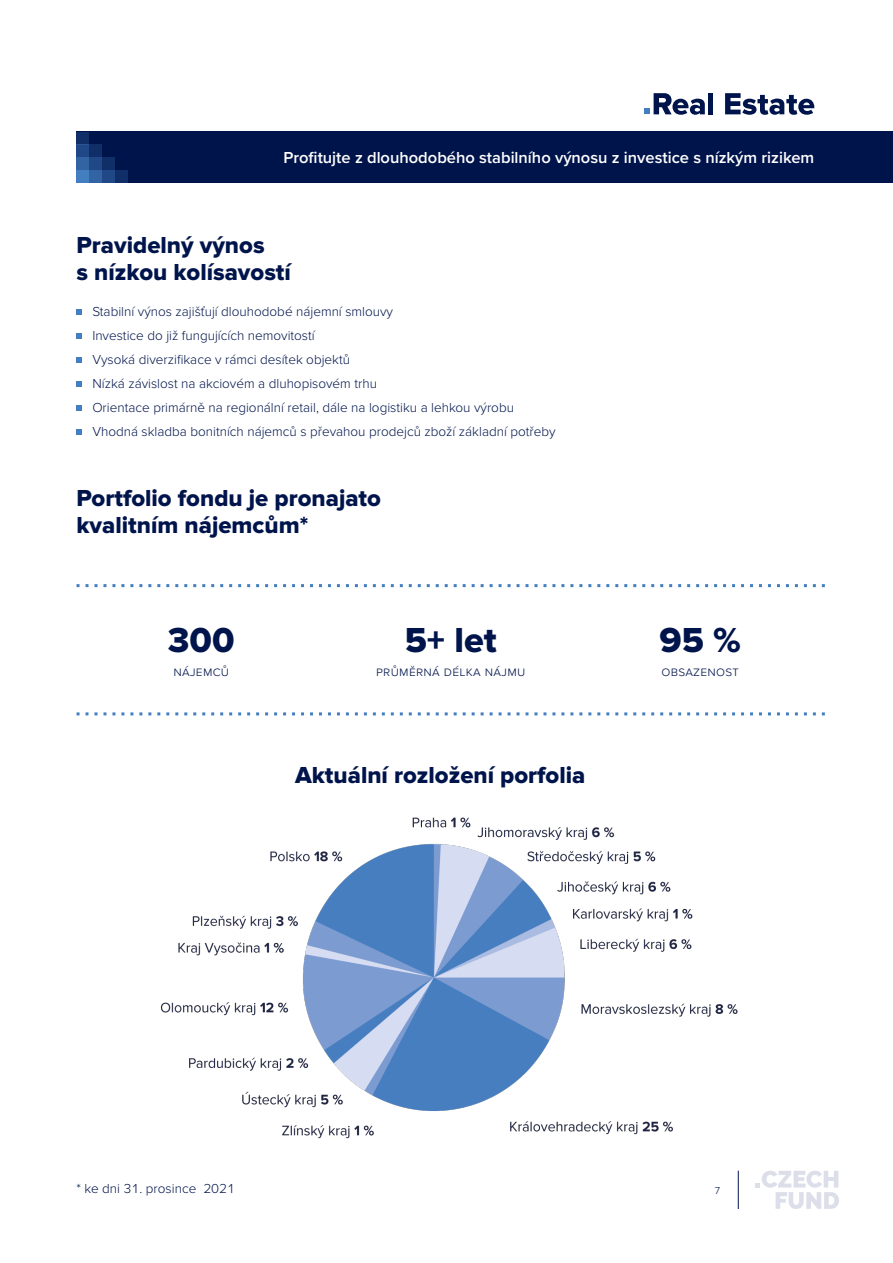
<style>
.page{position:relative;width:893px;height:1263px;background:#fff}
.page>*{position:absolute;margin:0;border:0;box-sizing:border-box;transform-origin:0 0}
.t1{font:36px "Proxima Nova Extrabld";color:#00144c}
.t2{font:24px "Proxima Nova Extrabld";color:#00144c}
.t3{font:600 16.5px "Proxima Nova";color:#fff}
.t4{font:300 13.5px "Proxima Nova";color:#00144c}
.t5{font:300 13.5px "Proxima Nova";letter-spacing:.02em;color:#00144c}
.t6{font:300 10.5px "Proxima Nova";color:#00144c}
</style>
<div class="page">
<svg style="left:755px;top:1171px;width:84px;height:38px"></svg>
<hr style="left:738px;top:1171px;width:1px;height:38px;background:#00144c">
<svg style="left:77px;top:309px;width:5px;height:5px"></svg>
<svg style="left:77px;top:333px;width:5px;height:5px"></svg>
<svg style="left:77px;top:357px;width:5px;height:5px"></svg>
<svg style="left:77px;top:381px;width:5px;height:5px"></svg>
<svg style="left:77px;top:405px;width:5px;height:5px"></svg>
<svg style="left:77px;top:429px;width:5px;height:5px"></svg>
<div style="left:77px;top:132px;width:816px;height:51px;background:#00144c"></div>
<div style="left:708px;top:93px;width:5px;height:21px;background:#00144c"></div>
<svg style="left:725px;top:93px;width:89px;height:22px"></svg>
<svg style="left:644px;top:93px;width:61px;height:22px"></svg>
<div style="left:77px;top:145px;width:12px;height:12px;background:#214886"></div>
<div style="left:77px;top:170px;width:12px;height:13px;background:#437ec1"></div>
<div style="left:102px;top:170px;width:13px;height:13px;background:#214886"></div>
<div style="left:89px;top:157px;width:13px;height:13px;background:#214886"></div>
<div style="left:77px;top:157px;width:12px;height:13px;background:#3263a3"></div>
<div style="left:89px;top:145px;width:13px;height:12px;background:#102e68"></div>
<div style="left:102px;top:157px;width:13px;height:13px;background:#102e68"></div>
<div style="left:77px;top:132px;width:12px;height:13px;background:#102e68"></div>
<div style="left:89px;top:170px;width:13px;height:13px;background:#3263a3"></div>
<div style="left:115px;top:170px;width:13px;height:13px;background:#102e68"></div>
<svg style="left:77px;top:584px;width:748px;height:3px"></svg>
<svg style="left:77px;top:712px;width:748px;height:3px"></svg>
<img style="left:160px;top:817px;width:578px;height:322px">
<p class="t3" style="left:283px;top:145px;width:532px">Profitujte z dlouhodobého stabilního výnosu z investice s nízkým rizikem</p>
<p class="t2" style="left:77px;top:231px;width:190px">Pravidelný výnos</p>
<p class="t2" style="left:77px;top:258px;width:216px">s nízkou kolísavostí</p>
<p class="t4" style="left:92px;top:301px;width:302px">Stabilní výnos zajišťují dlouhodobé nájemní smlouvy</p>
<p class="t4" style="left:92px;top:325px;width:224px">Investice do již fungujících nemovitostí</p>
<p class="t4" style="left:92px;top:349px;width:259px">Vysoká diverzifikace v rámci desítek objektů</p>
<p class="t4" style="left:92px;top:373px;width:286px">Nízká závislost na akciovém a dluhopisovém trhu</p>
<p class="t4" style="left:92px;top:397px;width:423px">Orientace primárně na regionální retail, dále na logistiku a lehkou výrobu</p>
<p class="t4" style="left:92px;top:421px;width:465px">Vhodná skladba bonitních nájemců s převahou prodejců zboží základní potřeby</p>
<p class="t2" style="left:77px;top:484px;width:306px">Portfolio fondu je pronajato</p>
<p class="t2" style="left:77px;top:511px;width:233px">kvalitním nájemcům*</p>
<p class="t1" style="left:168px;top:619px;width:68px">300</p>
<p class="t5" style="left:173px;top:661px;width:57px">nájemců</p>
<p class="t1" style="left:405px;top:619px;width:93px">5+ let</p>
<p class="t5" style="left:376px;top:661px;width:151px">průměrná délka nájmu</p>
<p class="t2" style="left:295px;top:761px;width:292px">Aktuální rozložení porfolia</p>
<p class="t1" style="left:659px;top:619px;width:83px">95 %</p>
<p class="t5" style="left:662px;top:661px;width:79px">obsazenost</p>
<p class="t4" style="left:77px;top:1178px;width:160px">* ke dni 31. prosince 2021</p>
<p class="t6" style="left:715px;top:1183px;width:7px">7</p>
</div>
